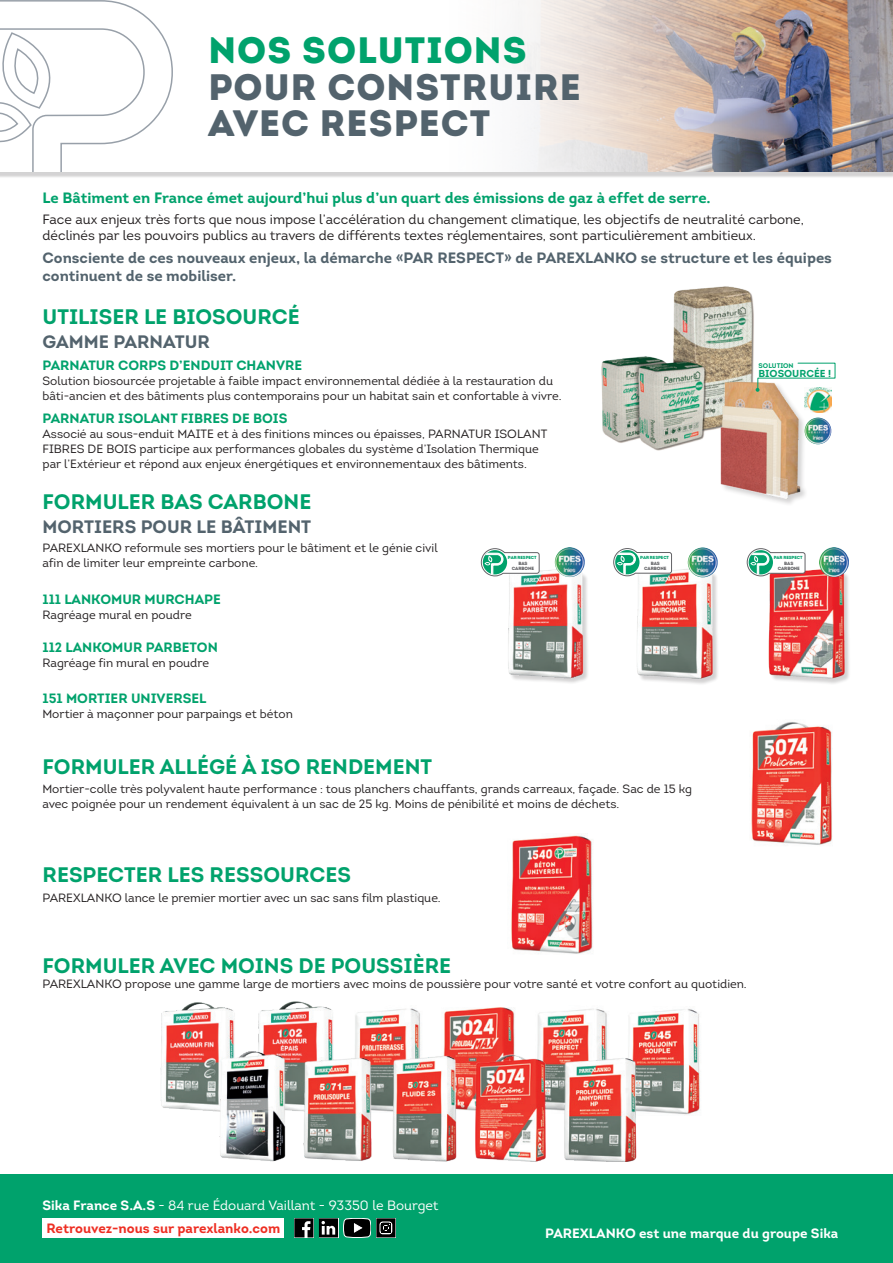
<style>
.page{position:relative;width:893px;height:1263px;background:#fff}
.page>*{position:absolute;margin:0;border:0;box-sizing:border-box;transform-origin:0 0}
.t1{font:900 36.75px/36.8px "Intro";letter-spacing:.03em;color:#53636d}
.t2{font:900 36.75px "Intro";letter-spacing:.03em;color:#00a26c}
.t3{font:700 21px "Intro";color:#00a26c}
.t4{font:700 18px "Intro";color:#53636d}
.t5{font:700 15px/18px "Intro";color:#53636d}
.t6{font:700 15px "Intro";color:#00a26c}
.t7{font:13.5px/16.5px "Intro";color:#231f20}
.t8{font:700 13.5px "Intro";color:#00a26c}
.t9{font:13.5px/23.1px "Intro";color:#fff}
.t10{font:700 13.5px "Intro";color:#fff}
.t11{font:12px/15px "Intro";color:#231f20}
.t12{font:700 10.05px "Intro";color:#00a26c}
.t13{font:700 6.75px "Intro";color:#00a26c}
.t14{font:900 4.65px/4.7px "Intro";letter-spacing:-.025em;color:#636366;text-align:center}
.t15{font:900 4.35px "Intro";letter-spacing:-.025em;color:#00a26c}
.s1{font-weight:700}
.s2{font-weight:700;color:#ee2e22}
</style>
<div class="page">
<div style="left:0;top:1175px;width:893px;height:88px;background:#00a26c"></div>
<div style="left:0;top:0;width:893px;height:178px;background:#231f20;opacity:.2"></div>
<div style="left:0;top:0;width:893px;height:172px;background:#fff"></div>
<img style="left:516px;top:0;width:377px;height:172px">
<svg style="left:0;top:0;width:173px;height:172px"></svg>
<img style="left:751px;top:722px;width:81px;height:123px">
<img style="left:511px;top:835px;width:82px;height:119px">
<div style="left:509px;top:570px;width:81px;height:114px;background:#231f20;opacity:.2"></div>
<img style="left:508px;top:566px;width:78px;height:115px">
<svg style="left:481px;top:549px;width:58px;height:27px"></svg>
<img style="left:555px;top:547px;width:30px;height:30px;border-radius:15px">
<div style="left:770px;top:569px;width:81px;height:116px;background:#231f20;opacity:.2"></div>
<img style="left:768px;top:565px;width:79px;height:117px">
<svg style="left:747px;top:549px;width:58px;height:27px"></svg>
<img style="left:819px;top:547px;width:30px;height:30px;border-radius:15px">
<div style="left:637px;top:569px;width:82px;height:116px;background:#231f20;opacity:.2"></div>
<img style="left:637px;top:566px;width:79px;height:116px">
<svg style="left:614px;top:548px;width:58px;height:28px"></svg>
<img style="left:688px;top:547px;width:30px;height:30px;border-radius:15px">
<img style="left:601px;top:286px;width:153px;height:165px">
<div style="left:721px;top:381px;width:87px;height:126px;background:#231f20;opacity:.2"></div>
<img style="left:720px;top:379px;width:82px;height:120px">
<svg style="left:756px;top:363px;width:80px;height:29px"></svg>
<img style="left:805px;top:387px;width:26px;height:26px">
<img style="left:805px;top:418px;width:26px;height:26px;border-radius:13px">
<div style="left:43px;top:1218px;width:241px;height:19px;background:#fff"></div>
<svg style="left:294px;top:1218px;width:19px;height:19px"></svg>
<svg style="left:319px;top:1218px;width:19px;height:19px"></svg>
<svg style="left:344px;top:1218px;width:51px;height:19px"></svg>
<img style="left:443px;top:1008px;width:72px;height:103px">
<img style="left:160px;top:1002px;width:75px;height:110px">
<img style="left:258px;top:1001px;width:75px;height:110px">
<img style="left:355px;top:1008px;width:66px;height:104px">
<img style="left:537px;top:1009px;width:71px;height:102px">
<img style="left:629px;top:1009px;width:71px;height:106px">
<img style="left:302px;top:1055px;width:73px;height:106px">
<img style="left:218px;top:1049px;width:70px;height:113px">
<img style="left:389px;top:1053px;width:71px;height:109px">
<img style="left:474px;top:1052px;width:74px;height:110px">
<img style="left:563px;top:1053px;width:76px;height:109px">
<h1 class="t2" style="left:208px;top:26px;width:320px">NOS SOLUTIONS</h1>
<h1 class="t1" style="left:208px;top:68px;width:374px">POUR CONSTRUIRE<br>AVEC RESPECT</h1>
<p class="t6" style="left:43px;top:188px;width:670px">Le Bâtiment en France émet aujourd’hui plus d’un quart des émissions de gaz à effet de serre.</p>
<p class="t7" style="left:43px;top:211px;width:763px">Face aux enjeux très forts que nous impose l’accélération du changement climatique, les objectifs de neutralité carbone, déclinés par les pouvoirs publics au travers de différents textes réglementaires, sont particulièrement ambitieux.</p>
<p class="t5" style="left:43px;top:248px;width:791px">Consciente de ces nouveaux enjeux, la démarche «PAR RESPECT» de PAREXLANKO se structure et les équipes continuent de se mobiliser.</p>
<h2 class="t3" style="left:43px;top:304px;width:259px">UTILISER LE BIOSOURCÉ</h2>
<h3 class="t4" style="left:43px;top:330px;width:169px">GAMME PARNATUR</h3>
<p class="t8" style="left:43px;top:357px;width:261px">PARNATUR CORPS D’ENDUIT CHANVRE</p>
<p class="t11" style="left:43px;top:374px;width:521px">Solution biosourcée projetable à faible impact environnemental dédiée à la restauration du bâti-ancien et des bâtiments plus contemporains pour un habitat sain et confortable à vivre.</p>
<p class="t8" style="left:43px;top:409px;width:246px">PARNATUR ISOLANT FIBRES DE BOIS</p>
<p class="t11" style="left:43px;top:426px;width:506px">Associé au sous-enduit MAITE et à des finitions minces ou épaisses, PARNATUR ISOLANT<br>FIBRES DE BOIS participe aux performances globales du système d’Isolation Thermique par l’Extérieur et répond aux enjeux énergétiques et environnementaux des bâtiments.</p>
<h2 class="t3" style="left:43px;top:488px;width:270px">FORMULER BAS CARBONE</h2>
<h3 class="t4" style="left:43px;top:515px;width:270px">MORTIERS POUR LE BÂTIMENT</h3>
<p class="t11" style="left:43px;top:540px;width:397px">PAREXLANKO reformule ses mortiers pour le bâtiment et le génie civil afin de limiter leur empreinte carbone.</p>
<p class="t8" style="left:43px;top:591px;width:180px">111 LANKOMUR MURCHAPE</p>
<p class="t11" style="left:43px;top:608px;width:151px">Ragréage mural en poudre</p>
<p class="t8" style="left:43px;top:639px;width:177px">112 LANKOMUR PARBETON</p>
<p class="t11" style="left:43px;top:656px;width:168px">Ragréage fin mural en poudre</p>
<p class="t8" style="left:43px;top:690px;width:165px">151 MORTIER UNIVERSEL</p>
<p class="t11" style="left:43px;top:707px;width:252px">Mortier à maçonner pour parpaings et béton</p>
<p class="t15" style="left:508px;top:555px;width:30px">PAR RESPECT</p>
<p class="t14" style="left:512px;top:561px;width:24px">BAS<br>CARBONE</p>
<p class="t15" style="left:640px;top:555px;width:30px">PAR RESPECT</p>
<p class="t14" style="left:644px;top:561px;width:24px">BAS<br>CARBONE</p>
<h2 class="t3" style="left:43px;top:753px;width:391px">FORMULER ALLÉGÉ À ISO RENDEMENT</h2>
<p class="t11" style="left:43px;top:781px;width:651px">Mortier-colle très polyvalent haute performance : tous planchers chauffants, grands carreaux, façade. Sac de 15 kg avec poignée pour un rendement équivalent à un sac de 25 kg. Moins de pénibilité et moins de déchets.</p>
<p class="t13" style="left:759px;top:361px;width:37px">SOLUTION</p>
<p class="t12" style="left:759px;top:367px;width:74px">BIOSOURCÉE !</p>
<p class="t15" style="left:774px;top:555px;width:30px">PAR RESPECT</p>
<p class="t14" style="left:778px;top:561px;width:24px">BAS<br>CARBONE</p>
<h2 class="t3" style="left:43px;top:861px;width:310px">RESPECTER LES RESSOURCES</h2>
<p class="t11" style="left:43px;top:890px;width:400px">PAREXLANKO lance le premier mortier avec un sac sans film plastique.</p>
<h2 class="t3" style="left:43px;top:952px;width:410px">FORMULER AVEC MOINS DE POUSSIÈRE</h2>
<p class="t11" style="left:43px;top:976px;width:706px">PAREXLANKO propose une gamme large de mortiers avec moins de poussière pour votre santé et votre confort au quotidien.</p>
<p class="t9" style="left:43px;top:1194px;width:398px"><span class="s1">Sika France S.A.S</span> - 84 rue Édouard Vaillant - 93350 le Bourget<br><span class="s2">Retrouvez-nous sur parexlanko.com</span></p>
<p class="t10" style="left:545px;top:1225px;width:295px">PAREXLANKO est une marque du groupe Sika</p>
</div>
